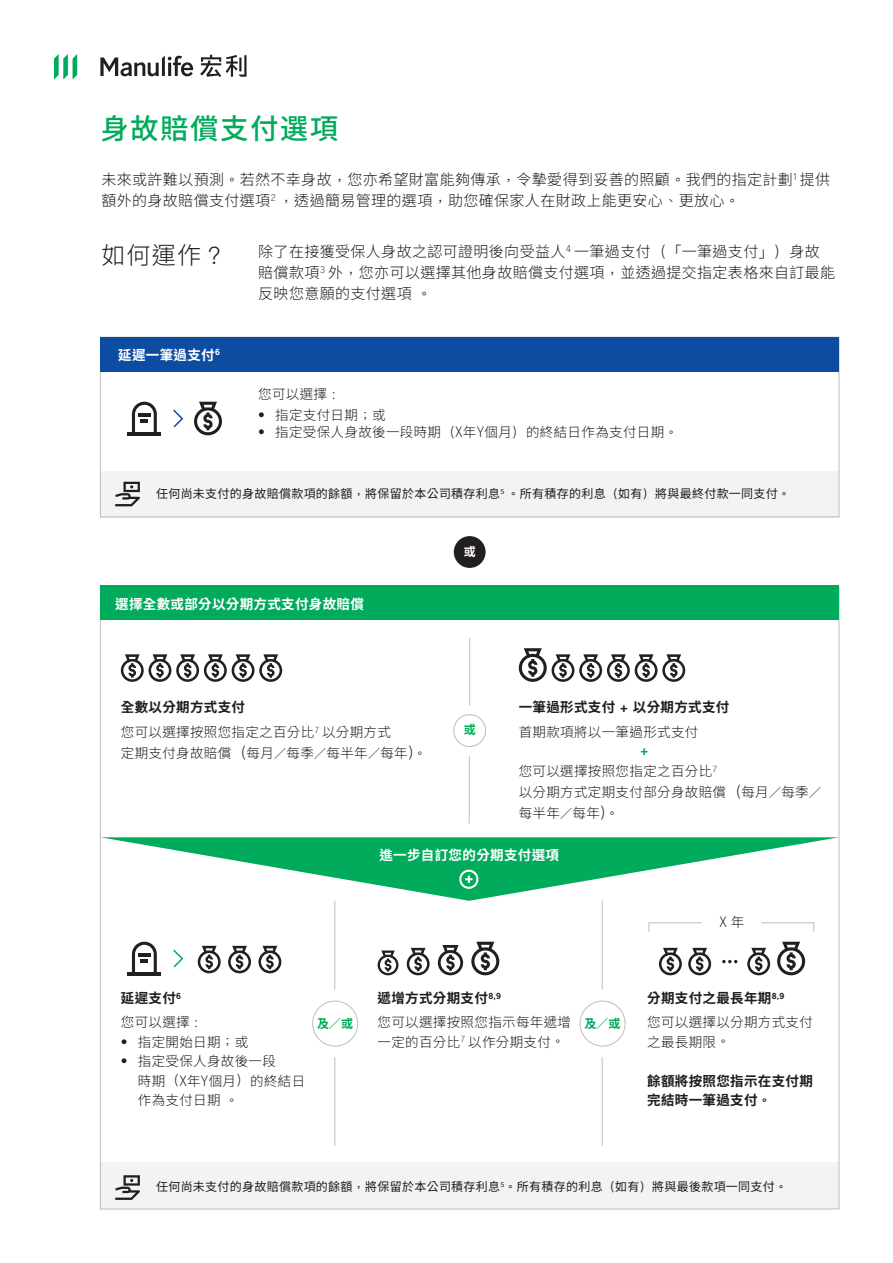
<style>
.page{position:relative;width:893px;height:1263px;background:#fff}
.page>*{position:absolute;margin:0;border:0;box-sizing:border-box;transform-origin:0 0}
.t1{font:500 28.5px "Noto Sans CJ Ksc";letter-spacing:.05em;color:#00ab5b}
.t2{font:300 24px "Noto Sans TC";color:#231f20}
.t3{font:300 15px/21px "Noto Sans TC";letter-spacing:.025em;color:#231f20}
.t4{font:300 13.5px/19.5px "Noto Sans TC";letter-spacing:.025em;color:#231f20}
.t5{font:700 13.5px/19.5px "Noto Sans TC";letter-spacing:.025em;color:#231f20}
.t6{font:700 13.5px "Noto Sans TC";letter-spacing:.025em;color:#fff}
.t7{font:300 13.5px "Manulife JH Sans";color:#231f20}
.t8{font:700 13.5px "Manulife JH Sans";color:#00ab5b}
.t9{font:12px "Noto Sans TC";letter-spacing:.025em;color:#231f20}
.t10{font:700 12px "Noto Sans TC";color:#00ab5b}
.t11{font:700 12px "Noto Sans TC";color:#fff}
.s1{font-family:"Ping Fang HK"}
.s2{font-family:"Manulife JH Sans"}
.s3{font-family:"Ping Fang HK";font-size:15px}
.s4{font-size:12px}
.s5{font-family:"Noto Sans TC"}
.s6{font-family:"Ping Fang HK";font-weight:500}
</style>
<div class="page">
<div style="left:100px;top:1163px;width:739px;height:46px;background:#f2f3f4"></div>
<div style="left:100px;top:471px;width:739px;height:46px;background:#f2f3f4"></div>
<svg style="left:54px;top:54px;width:23px;height:26px"></svg>
<svg style="left:100px;top:56px;width:93px;height:20px"></svg>
<svg style="left:200px;top:55px;width:47px;height:22px"></svg>
<div style="left:454px;top:536px;width:32px;height:32px;background:#231f20;border-radius:50%"></div>
<svg style="left:194px;top:402px;width:28px;height:33px"></svg>
<hr style="left:128px;top:432px;width:33px;height:3px;background:#231f20">
<svg style="left:132px;top:402px;width:25px;height:30px"></svg>
<svg style="left:173px;top:409px;width:11px;height:19px"></svg>
<svg style="left:115px;top:482px;width:25px;height:24px"></svg>
<svg style="left:115px;top:1175px;width:25px;height:25px"></svg>
<hr style="left:469px;top:638px;width:1px;height:67px;background:#bcbdc0">
<hr style="left:334px;top:901px;width:1px;height:88px;background:#bcbdc0">
<hr style="left:602px;top:901px;width:1px;height:88px;background:#bcbdc0">
<hr style="left:334px;top:1057px;width:1px;height:89px;background:#bcbdc0">
<hr style="left:602px;top:1057px;width:1px;height:89px;background:#bcbdc0">
<hr style="left:469px;top:756px;width:1px;height:67px;background:#bcbdc0">
<svg style="left:471px;top:942px;width:28px;height:33px"></svg>
<svg style="left:438px;top:945px;width:25px;height:30px"></svg>
<svg style="left:407px;top:948px;width:23px;height:27px"></svg>
<svg style="left:378px;top:950px;width:20px;height:25px"></svg>
<svg style="left:519px;top:648px;width:166px;height:34px"></svg>
<svg style="left:121px;top:654px;width:161px;height:28px"></svg>
<hr style="left:128px;top:972px;width:33px;height:3px;background:#231f20">
<svg style="left:132px;top:942px;width:25px;height:30px"></svg>
<svg style="left:173px;top:949px;width:11px;height:19px"></svg>
<svg style="left:198px;top:946px;width:23px;height:27px"></svg>
<svg style="left:228px;top:946px;width:23px;height:27px"></svg>
<svg style="left:258px;top:946px;width:23px;height:27px"></svg>
<svg style="left:101px;top:837px;width:738px;height:64px"></svg>
<div style="left:100px;top:586px;width:739px;height:34px;background:#00ab5b"></div>
<div style="left:100px;top:337px;width:739px;height:34px;background:#0d4da1"></div>
<div style="left:453px;top:714px;width:33px;height:33px;border:1px solid #bcbdc0;border-radius:50%"></div>
<div style="left:312px;top:1001px;width:46px;height:45px;border:1px solid #bcbdc0;border-radius:50%"></div>
<div style="left:580px;top:1001px;width:45px;height:45px;border:1px solid #bcbdc0;border-radius:50%"></div>
<svg style="left:458px;top:870px;width:21px;height:19px"></svg>
<svg style="left:722px;top:960px;width:15px;height:3px"></svg>
<svg style="left:659px;top:948px;width:23px;height:27px"></svg>
<svg style="left:688px;top:948px;width:23px;height:27px"></svg>
<svg style="left:747px;top:948px;width:23px;height:27px"></svg>
<svg style="left:777px;top:942px;width:28px;height:33px"></svg>
<svg style="left:648px;top:922px;width:54px;height:10px"></svg>
<svg style="left:761px;top:922px;width:53px;height:10px"></svg>
<p class="t1" style="left:100px;top:112px;width:239px">身故賠償支付選項</p>
<p class="t3" style="left:101px;top:170px;width:730px">未來或許難以預測<span class="s1">。</span>若然不幸身故<span class="s1">，</span>您亦希望財富能夠傳承<span class="s1">，</span>令摯愛得到妥善的照顧<span class="s1">。</span>我們的指定計劃<sup>1</sup> 提供額外的身故賠償支付選項<sup>2</sup> <span class="s1">，</span>透過簡易管理的選項<span class="s1">，</span>助您確保家人在財政上能更安心<span class="s1">、</span>更放心<span class="s1">。</span></p>
<p class="t3" style="left:258px;top:241px;width:578px">除了在接獲受保人身故之認可證明後向受益人<sup>4</sup> 一筆過支付<span class="s1">（「</span>一筆過支付<span class="s1">」）</span>身故賠償款項<sup>3</sup> 外<span class="s1">，</span>您亦可以選擇其他身故賠償支付選項<span class="s1">，</span>並透過提交指定表格來自訂最能反映您意願的支付選項<span class="s1">。</span></p>
<p class="t2" style="left:101px;top:242px;width:126px">如何運作<span class="s1">？</span></p>
<p class="t6" style="left:118px;top:347px;width:103px">延遲一筆過支付<sup>6</sup></p>
<p class="t4" style="left:258px;top:385px;width:79px">您可以選擇 <span class="s2">:</span></p>
<p class="t4" style="left:258px;top:406px;width:129px"><span class="s2">•</span> 指定支付日期<span class="s1">；</span>或</p>
<p class="t4" style="left:258px;top:422px;width:421px"><span class="s2">•</span> 指定受保人身故後一段時期<span class="s1">（</span><span class="s2">X</span>年<span class="s2">Y</span>個月<span class="s1">）</span>的終結日作為支付日期<span class="s1">。</span></p>
<p class="t9" style="left:156px;top:487px;width:636px">任何尚未支付的身故賠償款項的餘額<span class="s1">，</span>將保留於本公司積存利息<sup>5</sup> <span class="s1">。</span>所有積存的利息<span class="s1">（</span>如有<span class="s1">）</span>將與最終付款一同支付<span class="s1">。</span></p>
<p class="t6" style="left:115px;top:596px;width:250px">選擇全數或部分以分期方式支付身故賠償</p>
<p class="t5" style="left:121px;top:697px;width:126px">全數以分期方式支付</p>
<p class="t4" style="left:121px;top:722px;width:307px;line-height:21px">您可以選擇按照您指定之百分比<sup>7</sup> 以分期方式<br>定期支付身故賠償<span class="s3">（</span>每月<span class="s4">／</span>每季<span class="s4">／</span>每半年<span class="s4">／</span>每年<span class="s3">)</span><span class="s1">。</span></p>
<p class="t11" style="left:464px;top:545px;width:13px">或</p>
<p class="t10" style="left:464px;top:723px;width:13px">或</p>
<p class="t5" style="left:519px;top:697px;width:212px">一筆過形式支付 <span class="s2">+</span> 以分期方式支付</p>
<p class="t4" style="left:519px;top:723px;width:181px">首期款項將以一筆過形式支付</p>
<p class="t4" style="left:519px;top:762px;width:200px">您可以選擇按照您指定之百分比<sup>7</sup></p>
<p class="t4" style="left:519px;top:782px;width:304px;line-height:21px">以分期方式定期支付部分身故賠償<span class="s3">（</span>每月<span class="s4">／</span>每季<span class="s4">／</span>每半年<span class="s4">／</span>每年<span class="s3">)</span><span class="s1">。</span></p>
<p class="t8" style="left:640px;top:740px;width:10px">+</p>
<p class="t6" style="left:379px;top:848px;width:181px">進一步自訂您的分期支付選項</p>
<p class="t5" style="left:121px;top:989px;width:62px">延遲支付<sup>6</sup></p>
<p class="t4" style="left:121px;top:1013px;width:79px">您可以選擇 <span class="s2">:</span></p>
<p class="t4" style="left:121px;top:1032px;width:129px"><span class="s2">•</span> 指定開始日期<span class="s1">；</span>或</p>
<p class="t4" style="left:138px;top:1052px;width:169px;text-indent:-17px"><span class="s2">•</span> 指定受保人身故後一段<br>時期<span class="s1">（</span><span class="s2">X</span>年<span class="s2">Y</span>個月<span class="s1">）</span>的終結日作為支付日期<span class="s1">。</span></p>
<p class="t5" style="left:378px;top:989px;width:125px">遞增方式分期支付<sup>8,9</sup></p>
<p class="t4" style="left:378px;top:1013px;width:195px">您可以選擇按照您指示每年遞增一定的百分比<sup>7</sup> 以作分期支付<span class="s1">。</span></p>
<p class="t10" style="left:317px;top:1017px;width:38px">及／或</p>
<p class="t10" style="left:585px;top:1017px;width:38px">及／或</p>
<p class="t7" style="left:720px;top:912px;width:26px">X <span class="s5">年</span></p>
<p class="t5" style="left:647px;top:989px;width:139px">分期支付之最長年期<sup>8,9</sup></p>
<p class="t4" style="left:647px;top:1013px;width:167px">您可以選擇以分期方式支付之最長期限<span class="s1">。</span></p>
<p class="t5" style="left:647px;top:1071px;width:167px">餘額將按照您指示在支付期完結時一筆過支付<span class="s6">。</span></p>
<p class="t9" style="left:156px;top:1180px;width:633px">任何尚未支付的身故賠償款項的餘額<span class="s1">，</span>將保留於本公司積存利息<sup>5</sup><span class="s1">。</span>所有積存的利息<span class="s1">（</span>如有<span class="s1">）</span>將與最後款項一同支付<span class="s1">。</span></p>
</div>
